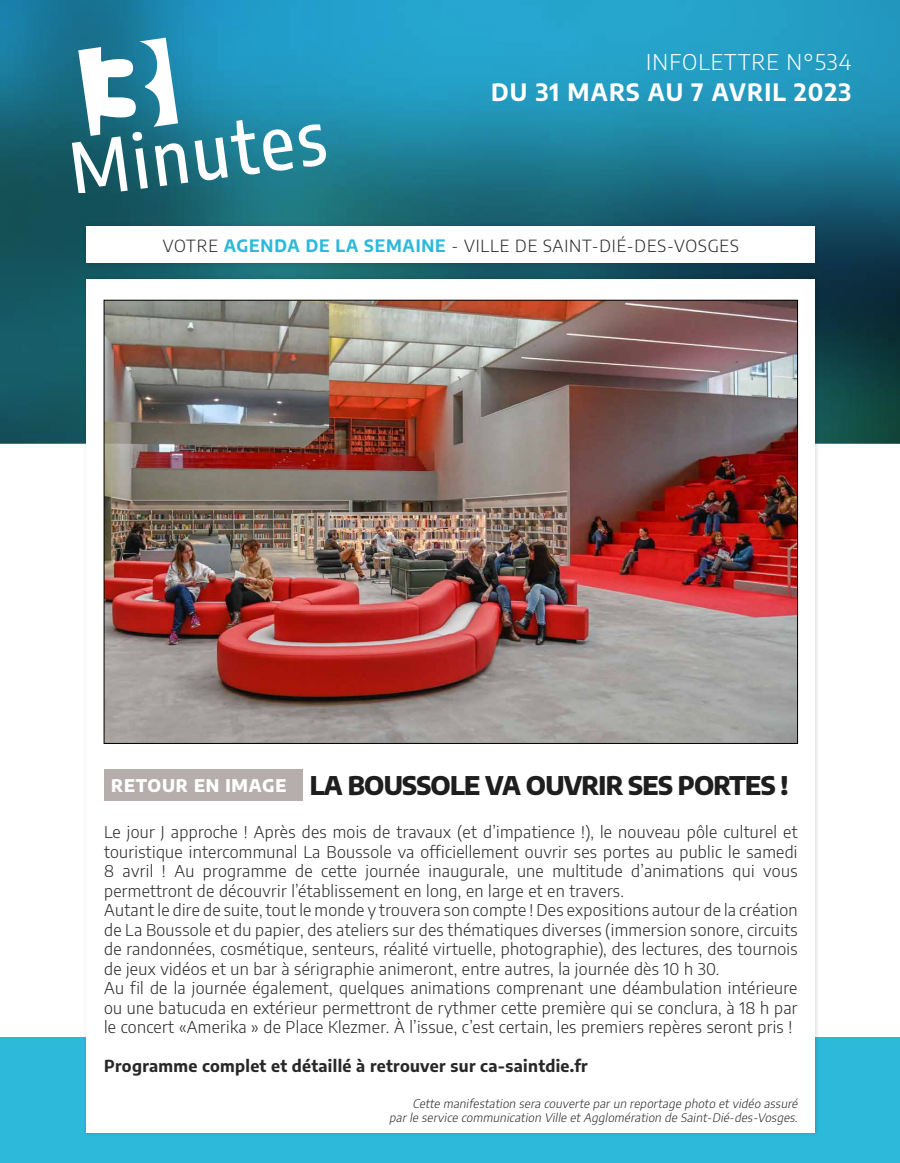
<style>
.page{position:relative;width:900px;height:1163px;background:#fff}
.page>*{position:absolute;margin:0;border:0;box-sizing:border-box;transform-origin:0 0}
.t1{font:800 25.28px "Encode Sans";letter-spacing:-.03em;color:#1e1e1e}
.t2{font:700 23.48px "Encode Sans";letter-spacing:.05em;color:#fff}
.t3{font:300 21.67px "Encode Sans";letter-spacing:.05em;color:#fff}
.t4{font:300 16.8px "Encode Sans";letter-spacing:.05em;color:#282828}
.t5{font:300 16.2px/19.5px "Encode Sans";letter-spacing:.02em;color:#282828}
.t6{font:700 16.2px "Encode Sans";letter-spacing:.02em;color:#282828}
.t7{font:italic 300 11.7px/14.1px "Encode Sans";color:#282828;text-align:right}
.s1{font-weight:700;color:#2db9d9}
.s2{font-size:17.1px;color:#fff}
</style>
<div class="page">
<div style="left:0;top:1038px;width:900px;height:124px;background:#2db9d9"></div>
<svg style="left:0;top:0;width:900px;height:443px;background:#1c7b96"></svg>
<div style="left:82px;top:275px;width:737px;height:862px;background:#000;opacity:.15"></div>
<div style="left:87px;top:279px;width:728px;height:853px;background:#fff"></div>
<div style="left:82px;top:222px;width:738px;height:46px;background:#000;opacity:.15"></div>
<div style="left:87px;top:226px;width:728px;height:37px;background:#fff"></div>
<img style="left:106px;top:302px;width:690px;height:439px">
<div style="left:104px;top:769px;width:198px;height:31px;background:#b5aeac"></div>
<svg style="left:72px;top:38px;width:116px;height:154px"></svg>
<svg style="left:195px;top:120px;width:98px;height:61px"></svg>
<svg style="left:299px;top:124px;width:27px;height:43px"></svg>
<h3 class="t3" style="left:646px;top:47px;width:207px">INFOLETTRE N°534</h3>
<h2 class="t2" style="left:491px;top:74px;width:362px">DU 31 MARS AU 7 AVRIL 2023</h2>
<p class="t4" style="left:163px;top:234px;width:577px">VOTRE <span class="s1">AGENDA DE LA SEMAINE</span> - VILLE DE SAINT-DIÉ-DES-VOSGES</p>
<h1 class="t1" style="left:111px;top:766px;width:679px"><span class="s2">RETOUR EN IMAGE</span> LA BOUSSOLE VA OUVRIR SES PORTES !</h1>
<p class="t5" style="left:104px;top:821px;width:695px">Le jour J approche ! Après des mois de travaux (et d’impatience !), le nouveau pôle culturel et touristique intercommunal La Boussole va officiellement ouvrir ses portes au public le samedi 8 avril ! Au programme de cette journée inaugurale, une multitude d’animations qui vous permettront de découvrir l’établissement en long, en large et en travers.<br>Autant le dire de suite, tout le monde y trouvera son compte ! Des expositions autour de la création de La Boussole et du papier, des ateliers sur des thématiques diverses (immersion sonore, circuits de randonnées, cosmétique, senteurs, réalité virtuelle, photographie), des lectures, des tournois de jeux vidéos et un bar à sérigraphie animeront, entre autres, la journée dès 10 h 30.<br>Au fil de la journée également, quelques animations comprenant une déambulation intérieure ou une batucuda en extérieur permettront de rythmer cette première qui se conclura, à 18 h par le concert «Amerika » de Place Klezmer. À l’issue, c’est certain, les premiers repères seront pris !</p>
<p class="t6" style="left:104px;top:1054px;width:485px">Programme complet et détaillé à retrouver sur ca-saintdie.fr</p>
<p class="t7" style="left:389px;top:1095px;width:412px">Cette manifestation sera couverte parun reportage photo etvidéo assuré parle service communication Ville etAgglomération de Saint-Dié-des-Vosges.</p>
</div>
